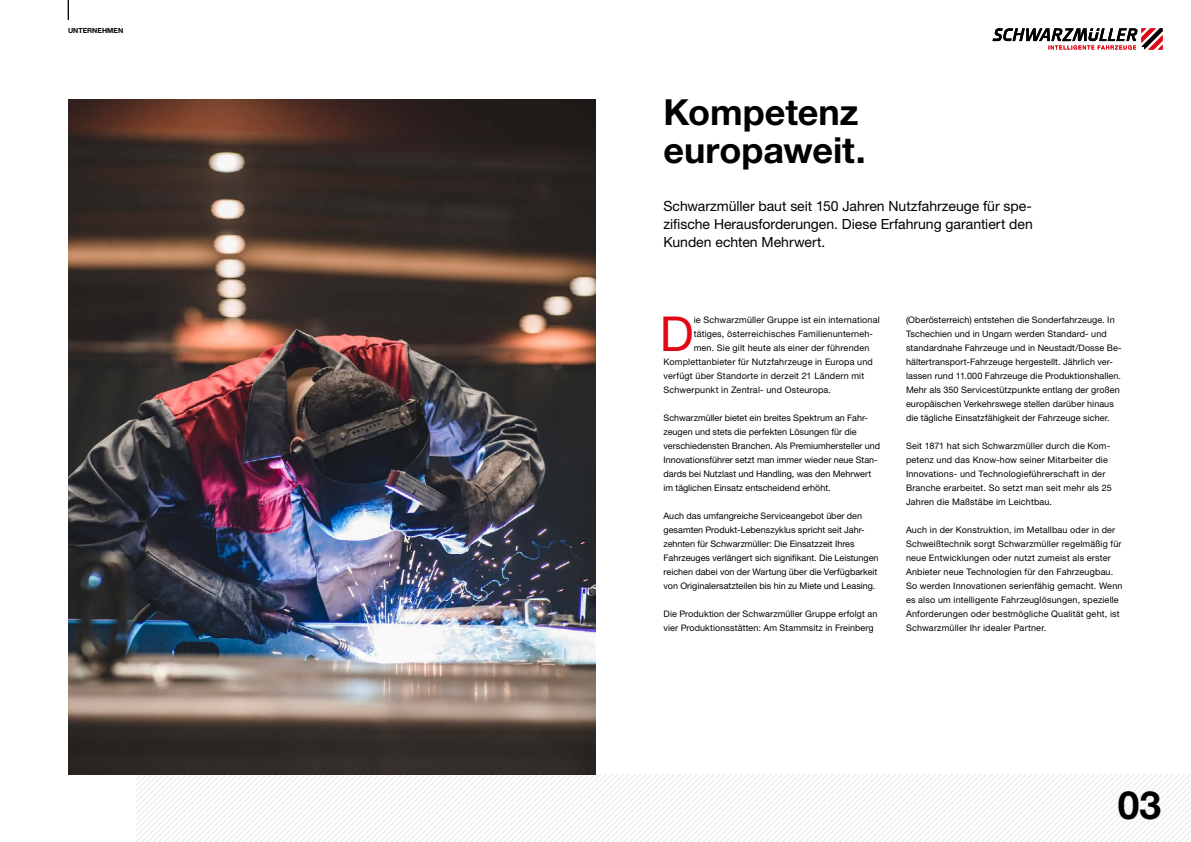
<style>
.page{position:relative;width:1191px;height:842px;background:#fff}
.page>*{position:absolute;margin:0;border:0;box-sizing:border-box;transform-origin:0 0}
.t1{font:48.2px "Helvetica Neue LT Pro";color:#e30613}
.t2{font:700 39px "Helvetica Neue LT Pro";color:#000}
.t3{font:700 36px/38px "Helvetica Neue LT Pro";letter-spacing:-.005em;color:#000}
.t4{font:14px/18px "Helvetica Neue LT Pro";letter-spacing:-.005em;color:#000;text-align:justify}
.t5{font:9px/14px "Helvetica Neue LT Pro";letter-spacing:.01em;color:#000}
.t6{font:700 7px "Helvetica Neue LT Pro";color:#000}
</style>
<div class="page">
<div style="left:136px;top:774px;width:1055px;height:68px;background:#efefef"></div>
<svg style="left:68px;top:0;width:1px;height:20px"></svg>
<svg style="left:992px;top:28px;width:170px;height:22px"></svg>
<img style="left:68px;top:100px;width:527px;height:674px">
<p class="t6" style="left:68px;top:27px;width:57px">UNTERNEHMEN</p>
<h3 class="t3" style="left:663px;top:92px;width:204px">Kompetenz europaweit.</h3>
<h3 class="t4" style="left:663px;top:197px;width:371px">Schwarzmüller baut seit 150 Jahren Nutzfahrzeuge für spe&shy;zifische Herausforderungen. Diese Erfahrung garantiert den Kunden echten Mehrwert.</h3>
<h1 class="t1" style="left:660px;top:304px;width:35px">D</h1>
<p class="t5" style="left:693px;top:313px;width:187px">ie Schwarzmüller Gruppe ist ein international</p>
<p class="t5" style="left:693px;top:327px;width:181px">tätiges, österreichisches Familienunterneh-</p>
<p class="t5" style="left:693px;top:341px;width:177px">men. Sie gilt heute als einer der führenden</p>
<p class="t5" style="left:663px;top:355px;width:211px">Komplettanbieter für Nutzfahrzeuge in Europa und</p>
<p class="t5" style="left:663px;top:369px;width:202px">verfügt über Standorte in derzeit 21 Ländern mit</p>
<p class="t5" style="left:663px;top:383px;width:169px">Schwerpunkt in Zentral- und Osteuropa.</p>
<p class="t5" style="left:663px;top:411px;width:218px">Schwarzmüller bietet ein breites Spektrum an Fahr&shy;zeugen und stets die perfekten Lösungen für die verschiedensten Branchen. Als Premiumhersteller und Innovationsführer setzt man immer wieder neue Stan&shy;dards bei Nutzlast und Handling, was den Mehrwert im täglichen Einsatz entscheidend erhöht.</p>
<p class="t5" style="left:663px;top:509px;width:217px">Auch das umfangreiche Serviceangebot über den gesamten Produkt-Lebenszyklus spricht seit Jahr&shy;zehnten für Schwarzmüller: Die Einsatzzeit Ihres Fahrzeuges verlängert sich signifikant. Die Leistungen reichen dabei von der Wartung über die Verfügbarkeit von Originalersatzteilen bis hin zu Miete und Leasing.</p>
<p class="t5" style="left:663px;top:607px;width:215px">Die Produktion der Schwarzmüller Gruppe erfolgt an vier Produktionsstätten: Am Stammsitz in Freinberg</p>
<p class="t5" style="left:906px;top:313px;width:217px">(Oberösterreich) entstehen die Sonderfahrzeuge. In Tschechien und in Ungarn werden Standard- und standardnahe Fahrzeuge und in Neustadt/Dosse Be&shy;hältertransport-Fahrzeuge hergestellt. Jährlich ver&shy;lassen rund 11.000 Fahrzeuge die Produktionshallen.<br>Mehr als 350 Servicestützpunkte entlang der großen europäischen Verkehrswege stellen darüber hinaus die tägliche Einsatzfähigkeit der Fahrzeuge sicher.</p>
<p class="t5" style="left:906px;top:439px;width:207px">Seit 1871 hat sich Schwarzmüller durch die Kom&shy;petenz und das Know-how seiner Mitarbeiter die Innovations- und Technologieführerschaft in der Branche erarbeitet. So setzt man seit mehr als 25<br>Jahren die Maßstäbe im Leichtbau.</p>
<p class="t5" style="left:906px;top:523px;width:218px">Auch in der Konstruktion, im Metallbau oder in der Schweißtechnik sorgt Schwarzmüller regelmäßig für neue Entwicklungen oder nutzt zumeist als erster Anbieter neue Technologien für den Fahrzeugbau.<br>So werden Innovationen serienfähig gemacht. Wenn es also um intelligente Fahrzeuglösungen, spezielle Anforderungen oder bestmögliche Qualität geht, ist Schwarzmüller Ihr idealer Partner.</p>
<h2 class="t2" style="left:1117px;top:781px;width:45px">03</h2>
</div>
